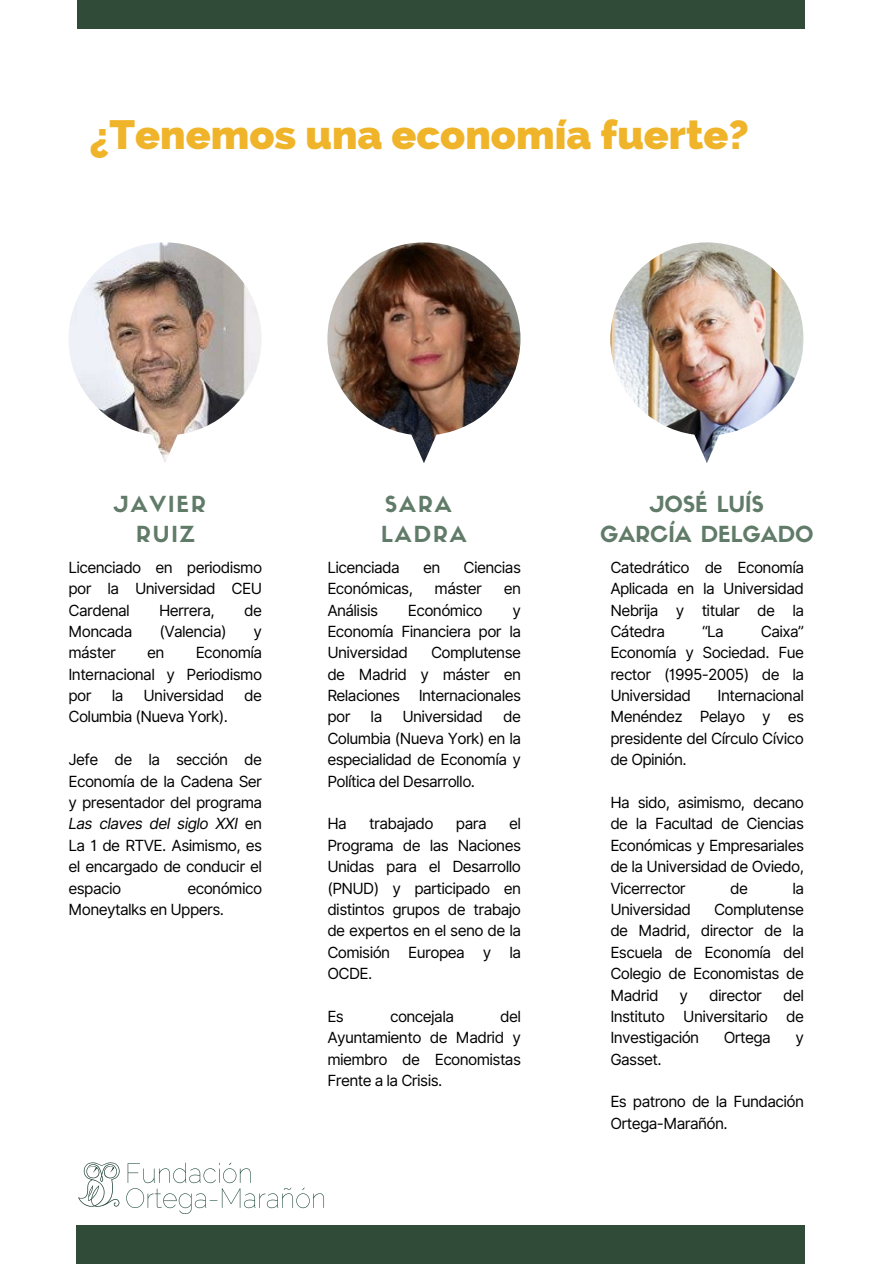
<style>
.page{position:relative;width:894px;height:1264px;background:#fff}
.page>*{position:absolute;margin:0;border:0;box-sizing:border-box;transform-origin:0 0}
.t1{font:800 41.1px "Raleway";color:#f0b42a}
.t2{font:21.75px/30.3px "Sifonn Basic";color:#617b69;text-align:center}
.t3{font:21.75px/30.3px "Sifonn Basic";letter-spacing:.09em;color:#617b69;text-align:center}
.t4{font:15.3px/21.3px "Inter";letter-spacing:-.04em;color:#000;text-align:justify}
.s1{font-style:italic}
</style>
<div class="page">
<div style="left:77px;top:0;width:727px;height:29px;background:#314b39"></div>
<img style="left:78px;top:1162px;width:246px;height:51px">
<div style="left:76px;top:1225px;width:728px;height:38px;background:#314b39"></div>
<img style="left:69px;top:242px;width:192px;height:192px">
<img style="left:327px;top:242px;width:193px;height:192px">
<img style="left:610px;top:242px;width:193px;height:192px">
<h2 class="t1" style="left:89px;top:111px;width:661px">¿Tenemos una economía fuerte?</h2>
<h2 class="t3" style="left:114px;top:491px;width:93px">JAVIER<br>RUIZ</h2>
<p class="t4" style="left:68px;top:556px;width:195px">Licenciado en periodismo por la Universidad CEU Cardenal</p>
<p class="t4" style="left:159px;top:599px;width:57px">Herrera,</p>
<p class="t4" style="left:244px;top:599px;width:19px">de</p>
<p class="t4" style="left:68px;top:620px;width:65px">Moncada</p>
<p class="t4" style="left:159px;top:620px;width:69px">(Valencia)</p>
<p class="t4" style="left:253px;top:620px;width:10px">y</p>
<p class="t4" style="left:68px;top:642px;width:49px">máster</p>
<p class="t4" style="left:147px;top:642px;width:19px">en</p>
<p class="t4" style="left:68px;top:642px;width:195px;text-indent:127px">Economía Internacional y Periodismo por</p>
<p class="t4" style="left:112px;top:685px;width:13px">la</p>
<p class="t4" style="left:143px;top:685px;width:82px">Universidad</p>
<p class="t4" style="left:244px;top:685px;width:19px">de</p>
<p class="t4" style="left:68px;top:706px;width:161px">Columbia (Nueva York).</p>
<p class="t4" style="left:68px;top:749px;width:195px">Jefe de la sección de Economía de la Cadena Ser y presentador del programa <span class="s1">Las claves del siglo XXI</span> en La 1 de RTVE. Asimismo, es el encargado de conducir el espacio</p>
<p class="t4" style="left:68px;top:877px;width:195px;text-indent:119px">económico<br>Moneytalks en Uppers.</p>
<h2 class="t3" style="left:381px;top:491px;width:87px;text-align:left">SARA<br>LADRA</h2>
<p class="t4" style="left:327px;top:556px;width:74px">Licenciada</p>
<p class="t4" style="left:423px;top:556px;width:19px">en</p>
<p class="t4" style="left:463px;top:556px;width:59px">Ciencias</p>
<p class="t4" style="left:327px;top:578px;width:87px">Económicas,</p>
<p class="t4" style="left:434px;top:578px;width:49px">máster</p>
<p class="t4" style="left:503px;top:578px;width:19px">en</p>
<p class="t4" style="left:327px;top:599px;width:52px">Análisis</p>
<p class="t4" style="left:408px;top:599px;width:76px">Económico</p>
<p class="t4" style="left:327px;top:599px;width:195px;text-indent:185px">y Economía Financiera por la Universidad</p>
<p class="t4" style="left:327px;top:642px;width:195px;text-indent:104px">Complutense de Madrid y máster en Relaciones Internacionales por</p>
<p class="t4" style="left:370px;top:706px;width:13px">la</p>
<p class="t4" style="left:402px;top:706px;width:82px">Universidad</p>
<p class="t4" style="left:327px;top:706px;width:195px;text-indent:176px">de Columbia (Nueva York) en la especialidad de Economía y Política del Desarrollo.</p>
<p class="t4" style="left:327px;top:813px;width:21px">Ha</p>
<p class="t4" style="left:369px;top:813px;width:66px">trabajado</p>
<p class="t4" style="left:456px;top:813px;width:32px">para</p>
<p class="t4" style="left:327px;top:813px;width:195px;text-indent:182px">el Programa de las Naciones Unidas para el Desarrollo (PNUD) y participado en distintos grupos de trabajo de expertos en el seno de la Comisión Europea y la OCDE.</p>
<p class="t4" style="left:327px;top:1005px;width:18px">Es</p>
<p class="t4" style="left:390px;top:1005px;width:65px">concejala</p>
<p class="t4" style="left:327px;top:1005px;width:195px;text-indent:173px">del Ayuntamiento de Madrid y miembro de Economistas Frente a la Crisis.</p>
<p class="t2" style="left:600px;top:491px;width:215px">JOSÉ LUÍS<br>GARCÍA DELGADO</p>
<p class="t4" style="left:610px;top:556px;width:195px">Catedrático de Economía Aplicada en la Universidad Nebrija y titular de la Cátedra</p>
<p class="t4" style="left:610px;top:620px;width:195px;text-indent:150px">Caixa” Economía y Sociedad. Fue rector (1995-2005) de la Universidad</p>
<p class="t4" style="left:701px;top:620px;width:23px">“La</p>
<p class="t4" style="left:610px;top:685px;width:195px;text-indent:107px">Internacional Menéndez Pelayo y es presidente del Círculo Cívico de Opinión.</p>
<p class="t4" style="left:610px;top:791px;width:195px">Ha sido, asimismo, decano de la Facultad de Ciencias Económicas y Empresariales de la Universidad de Oviedo, Vicerrector</p>
<p class="t4" style="left:730px;top:877px;width:19px">de</p>
<p class="t4" style="left:792px;top:877px;width:13px">la</p>
<p class="t4" style="left:610px;top:898px;width:82px">Universidad</p>
<p class="t4" style="left:610px;top:898px;width:195px;text-indent:104px">Complutense de Madrid, director de la Escuela de Economía del Colegio de Economistas de Madrid</p>
<p class="t4" style="left:679px;top:984px;width:10px">y</p>
<p class="t4" style="left:709px;top:984px;width:54px">director</p>
<p class="t4" style="left:610px;top:984px;width:195px;text-indent:173px">del Instituto Universitario de Investigación</p>
<p class="t4" style="left:723px;top:1027px;width:49px">Ortega</p>
<p class="t4" style="left:795px;top:1027px;width:10px">y</p>
<p class="t4" style="left:610px;top:1048px;width:53px">Gasset.</p>
<p class="t4" style="left:610px;top:1091px;width:195px">Es patrono de la Fundación<br>Ortega-Marañón.</p>
</div>
